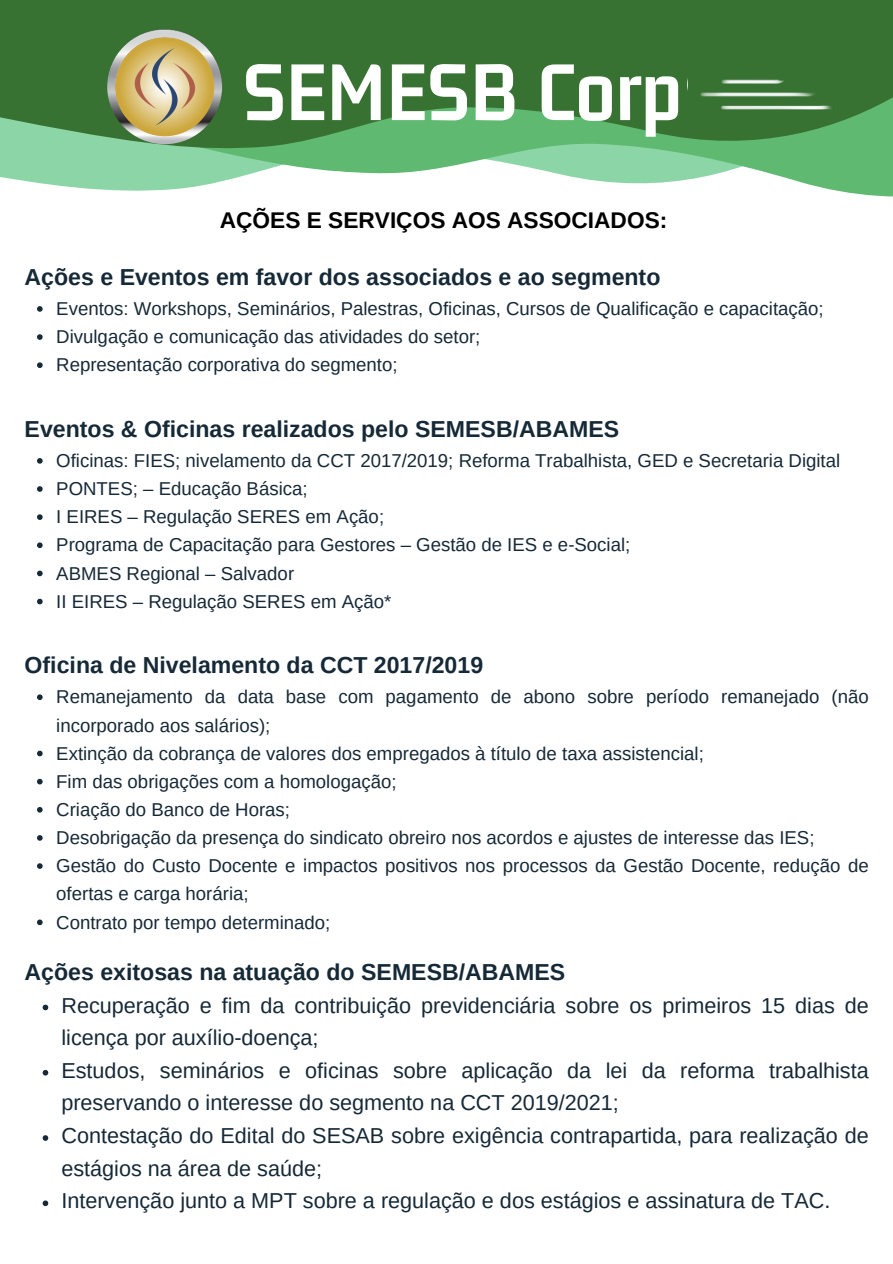
<style>
.page{position:relative;width:893px;height:1264px;background:#fff}
.page>*{position:absolute;margin:0;border:0;box-sizing:border-box;transform-origin:0 0}
.t1{font:700 89.7px "Gemunu Libre";color:#fff}
.t2{font:700 23.1px "Arimo";color:#162937}
.t3{font:700 22.65px "Arimo";color:#000}
.t4{font:21.6px/32.7px "Arimo";color:#162937}
.t5{font:18.6px/28.2px "Arimo";color:#162937}
</style>
<div class="page">
<svg style="left:0;top:148px;width:73px;height:40px;fill:#8cd5a7"></svg>
<svg style="left:73px;top:148px;width:819px;height:49px"></svg>
<svg style="left:0;top:0;width:892px;height:148px;fill:#387233"></svg>
<svg style="left:37px;top:306px;width:6px;height:6px"></svg>
<svg style="left:37px;top:334px;width:6px;height:6px"></svg>
<svg style="left:37px;top:362px;width:6px;height:6px"></svg>
<svg style="left:37px;top:458px;width:6px;height:5px"></svg>
<svg style="left:37px;top:486px;width:6px;height:6px"></svg>
<svg style="left:37px;top:514px;width:6px;height:6px"></svg>
<svg style="left:37px;top:542px;width:6px;height:6px"></svg>
<svg style="left:37px;top:570px;width:6px;height:6px"></svg>
<svg style="left:37px;top:598px;width:6px;height:6px"></svg>
<svg style="left:37px;top:694px;width:6px;height:6px"></svg>
<svg style="left:37px;top:750px;width:6px;height:6px"></svg>
<svg style="left:37px;top:778px;width:6px;height:6px"></svg>
<svg style="left:37px;top:807px;width:6px;height:5px"></svg>
<svg style="left:37px;top:835px;width:6px;height:5px"></svg>
<svg style="left:37px;top:863px;width:6px;height:5px"></svg>
<svg style="left:37px;top:919px;width:6px;height:6px"></svg>
<img style="left:687px;top:59px;width:149px;height:74px">
<img style="left:107px;top:29px;width:115px;height:115px;border-radius:50%">
<img style="left:115px;top:37px;width:99px;height:99px;border-radius:50%">
<svg style="left:43px;top:1004px;width:5px;height:6px"></svg>
<svg style="left:43px;top:1069px;width:5px;height:6px"></svg>
<svg style="left:43px;top:1135px;width:5px;height:5px"></svg>
<svg style="left:43px;top:1200px;width:5px;height:6px"></svg>
<p class="t1" style="left:243px;top:46px;width:440px">SEMESB Corp</p>
<p class="t3" style="left:220px;top:208px;width:449px">AÇÕES E SERVIÇOS AOS ASSOCIADOS:</p>
<p class="t2" style="left:25px;top:264px;width:637px">Ações e Eventos em favor dos associados e ao segmento</p>
<p class="t5" style="left:56px;top:294px;width:768px">Eventos: Workshops, Seminários, Palestras, Oficinas, Cursos de Qualificação e capacitação;</p>
<p class="t5" style="left:56px;top:323px;width:425px">Divulgação e comunicação das atividades do setor;</p>
<p class="t5" style="left:56px;top:351px;width:343px">Representação corporativa do segmento;</p>
<p class="t2" style="left:25px;top:416px;width:596px">Eventos &amp; Oficinas realizados pelo SEMESB/ABAMES</p>
<p class="t5" style="left:56px;top:446px;width:785px">Oficinas: FIES; nivelamento da CCT 2017/2019; Reforma Trabalhista, GED e Secretaria Digital</p>
<p class="t5" style="left:56px;top:474px;width:253px">PONTES; – Educação Básica;</p>
<p class="t5" style="left:56px;top:503px;width:329px">I EIRES – Regulação SERES em Ação;</p>
<p class="t5" style="left:56px;top:531px;width:575px">Programa de Capacitação para Gestores – Gestão de IES e e-Social;</p>
<p class="t5" style="left:56px;top:559px;width:239px">ABMES Regional – Salvador</p>
<p class="t5" style="left:56px;top:587px;width:336px">II EIRES – Regulação SERES em Ação*</p>
<p class="t2" style="left:25px;top:652px;width:460px">Oficina de Nivelamento da CCT 2017/2019</p>
<p class="t5" style="left:56px;top:683px;width:814px">Remanejamento da data base com pagamento de abono sobre período remanejado (não incorporado aos salários);</p>
<p class="t5" style="left:56px;top:739px;width:649px">Extinção da cobrança de valores dos empregados à título de taxa assistencial;</p>
<p class="t5" style="left:56px;top:767px;width:342px">Fim das obrigações com a homologação;</p>
<p class="t5" style="left:56px;top:795px;width:235px">Criação do Banco de Horas;</p>
<p class="t5" style="left:56px;top:823px;width:759px">Desobrigação da presença do sindicato obreiro nos acordos e ajustes de interesse das IES;</p>
<p class="t5" style="left:56px;top:851px;width:814px">Gestão do Custo Docente e impactos positivos nos processos da Gestão Docente, redução de ofertas e carga horária;</p>
<p class="t5" style="left:56px;top:908px;width:275px">Contrato por tempo determinado;</p>
<p class="t2" style="left:25px;top:959px;width:542px">Ações exitosas na atuação do SEMESB/ABAMES</p>
<p class="t4" style="left:61px;top:988px;width:808px">Recuperação e fim da contribuição previdenciária sobre os primeiros 15 dias de licença por auxílio-doença;</p>
<p class="t4" style="left:61px;top:1053px;width:808px">Estudos, seminários e oficinas sobre aplicação da lei da reforma trabalhista preservando o interesse do segmento na CCT 2019/2021;</p>
<p class="t4" style="left:61px;top:1119px;width:808px">Contestação do Edital do SESAB sobre exigência contrapartida, para realização de estágios na área de saúde;</p>
<p class="t4" style="left:61px;top:1184px;width:770px">Intervenção junto a MPT sobre a regulação e dos estágios e assinatura de TAC.</p>
</div>
